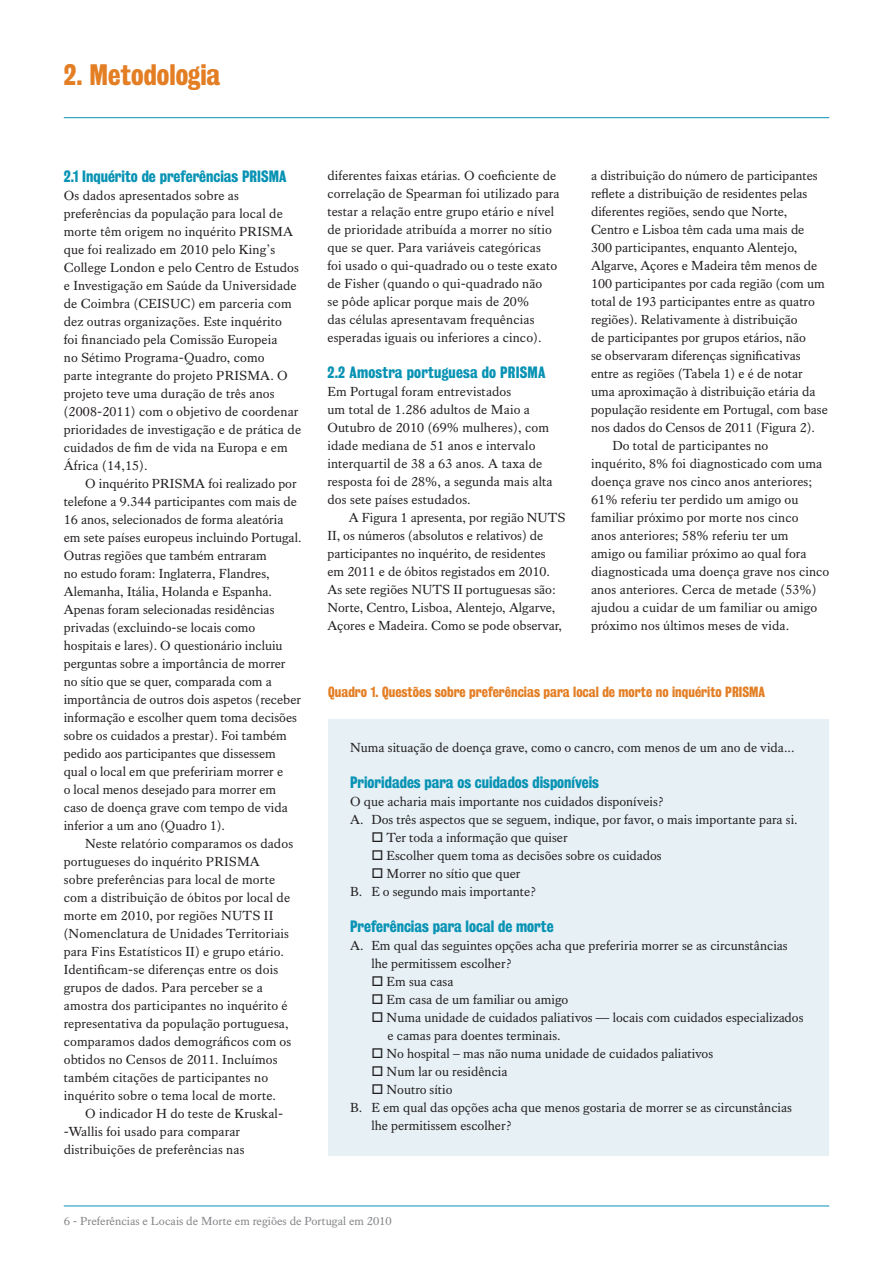
<style>
.page{position:relative;width:893px;height:1263px;background:#fff}
.page>*{position:absolute;margin:0;border:0;box-sizing:border-box;transform-origin:0 0}
.t1{font:27px "Kings Bureau Grot Three Seven";color:#e37e24}
.t2{font:15px "Kings Bureau Grot Three Seven";color:#0893b4}
._5pt_Indent{font:13.5px/18px "Kings Caslon Text";color:#231f20}
.t3{font:13.5px "Kings Bureau Grot Three Seven";color:#e37e24}
.t4{font:12px "Kings Caslon Text";color:#828487}
</style>
<div class="page">
<hr style="left:64px;top:1205px;width:765px;height:1px;background:#0893b4">
<div style="left:328px;top:720px;width:500px;height:436px;background:#e6f0f5"></div>
<hr style="left:64px;top:117px;width:765px;height:1px;background:#0893b4">
<p class="t1" style="left:64px;top:60px;width:158px">2. Metodologia</p>
<p class="t2" style="left:64px;top:168px;width:224px">2.1 Inquérito de preferências PRISMA</p>
<p class="_5pt_Indent" style="left:64px;top:187px;width:239px">Os dados apresentados sobre as preferências da população para local de morte têm origem no inquérito PRISMA que foi realizado em 2010 pelo King’s College London e pelo Centro de Estudos e Investigação em Saúde da Universidade de Coimbra (CEISUC) em parceria com dez outras organizações. Este inquérito<br>foi financiado pela Comissão Europeia<br>no Sétimo Programa-Quadro, como<br>parte integrante do projeto PRISMA. O projeto teve uma duração de três anos (2008-2011) com o objetivo de coordenar prioridades de investigação e de prática de cuidados de fim de vida na Europa e em África (14,15).</p>
<p class="_5pt_Indent" style="left:64px;top:475px;width:239px;text-indent:21px">O inquérito PRISMA foi realizado por telefone a 9.344 participantes com mais de 16 anos, selecionados de forma aleatória em sete países europeus incluindo Portugal.<br>Outras regiões que também entraram<br>no estudo foram: Inglaterra, Flandres, Alemanha, Itália, Holanda e Espanha.<br>Apenas foram selecionadas residências privadas (excluindo-se locais como hospitais e lares). O questionário incluiu perguntas sobre a importância de morrer no sítio que se quer, comparada com a importância de outros dois aspetos (receber informação e escolher quem toma decisões sobre os cuidados a prestar). Foi também pedido aos participantes que dissessem qual o local em que prefeririam morrer e<br>o local menos desejado para morrer em caso de doença grave com tempo de vida inferior a um ano (Quadro 1).</p>
<p class="_5pt_Indent" style="left:64px;top:835px;width:231px;text-indent:21px">Neste relatório comparamos os dados portugueses do inquérito PRISMA<br>sobre preferências para local de morte com a distribuição de óbitos por local de morte em 2010, por regiões NUTS II (Nomenclatura de Unidades Territoriais para Fins Estatísticos II) e grupo etário.<br>Identificam-se diferenças entre os dois grupos de dados. Para perceber se a amostra dos participantes no inquérito é representativa da população portuguesa, comparamos dados demográficos com os obtidos no Censos de 2011. Incluímos também citações de participantes no inquérito sobre o tema local de morte.</p>
<p class="_5pt_Indent" style="left:64px;top:1105px;width:221px;text-indent:21px">O indicador H do teste de Kruskal--Wallis foi usado para comparar distribuições de preferências nas</p>
<p class="_5pt_Indent" style="left:327px;top:166px;width:234px">diferentes faixas etárias. O coeficiente de correlação de Spearman foi utilizado para testar a relação entre grupo etário e nível de prioridade atribuída a morrer no sítio que se quer. Para variáveis categóricas<br>foi usado o qui-quadrado ou o teste exato de Fisher (quando o qui-quadrado não<br>se pôde aplicar porque mais de 20%<br>das células apresentavam frequências esperadas iguais ou inferiores a cinco).</p>
<p class="t2" style="left:327px;top:363px;width:220px">2.2 Amostra portuguesa do PRISMA</p>
<p class="_5pt_Indent" style="left:327px;top:382px;width:227px">Em Portugal foram entrevistados<br>um total de 1.286 adultos de Maio a Outubro de 2010 (69% mulheres), com idade mediana de 51 anos e intervalo interquartil de 38 a 63 anos. A taxa de resposta foi de 28%, a segunda mais alta dos sete países estudados.</p>
<p class="_5pt_Indent" style="left:327px;top:508px;width:240px;text-indent:21px">A Figura 1 apresenta, por região NUTS II, os números (absolutos e relativos) de participantes no inquérito, de residentes em 2011 e de óbitos registados em 2010.<br>As sete regiões NUTS II portuguesas são:<br>Norte, Centro, Lisboa, Alentejo, Algarve, Açores e Madeira. Como se pode observar,</p>
<p class="_5pt_Indent" style="left:591px;top:166px;width:238px">a distribuição do número de participantes reflete a distribuição de residentes pelas diferentes regiões, sendo que Norte, Centro e Lisboa têm cada uma mais de 300 participantes, enquanto Alentejo, Algarve, Açores e Madeira têm menos de 100 participantes por cada região (com um total de 193 participantes entre as quatro regiões). Relativamente à distribuição<br>de participantes por grupos etários, não<br>se observaram diferenças significativas entre as regiões (Tabela 1) e é de notar uma aproximação à distribuição etária da população residente em Portugal, com base nos dados do Censos de 2011 (Figura 2).</p>
<p class="_5pt_Indent" style="left:591px;top:436px;width:240px;text-indent:21px">Do total de participantes no<br>inquérito, 8% foi diagnosticado com uma doença grave nos cinco anos anteriores; 61% referiu ter perdido um amigo ou familiar próximo por morte nos cinco<br>anos anteriores; 58% referiu ter um<br>amigo ou familiar próximo ao qual fora diagnosticada uma doença grave nos cinco anos anteriores. Cerca de metade (53%) ajudou a cuidar de um familiar ou amigo próximo nos últimos meses de vida.</p>
<p class="t3" style="left:328px;top:683px;width:439px">Quadro 1. Questões sobre preferências para local de morte no inquérito PRISMA</p>
<p class="_5pt_Indent" style="left:350px;top:738px;width:446px">Numa situação de doença grave, como o cancro, com menos de um ano de vida...</p>
<p class="t2" style="left:350px;top:773px;width:250px">Prioridades para os cuidados disponíveis</p>
<p class="_5pt_Indent" style="left:350px;top:792px;width:315px">O que acharia mais importante nos cuidados disponíveis?</p>
<p class="_5pt_Indent" style="left:350px;top:810px;width:449px">A. Dos três aspectos que se seguem, indique, por favor, o mais importante para si.</p>
<p class="_5pt_Indent" style="left:371px;top:828px;width:198px">□ Ter toda a informação que quiser</p>
<p class="_5pt_Indent" style="left:371px;top:846px;width:292px">□ Escolher quem toma as decisões sobre os cuidados</p>
<p class="_5pt_Indent" style="left:371px;top:864px;width:151px">□ Morrer no sítio que quer</p>
<p class="_5pt_Indent" style="left:350px;top:882px;width:188px">B. E o segundo mais importante?</p>
<p class="t2" style="left:350px;top:917px;width:205px">Preferências para local de morte</p>
<p class="_5pt_Indent" style="left:371px;top:936px;width:418px;text-indent:-21px">A. Em qual das seguintes opções acha que preferiria morrer se as circunstâncias lhe permitissem escolher?</p>
<p class="_5pt_Indent" style="left:371px;top:972px;width:84px">□ Em sua casa</p>
<p class="_5pt_Indent" style="left:371px;top:990px;width:198px">□ Em casa de um familiar ou amigo</p>
<p class="_5pt_Indent" style="left:371px;top:1008px;width:434px">□ Numa unidade de cuidados paliativos — locais com cuidados especializados</p>
<p class="_5pt_Indent" style="left:388px;top:1026px;width:175px">e camas para doentes terminais.</p>
<p class="_5pt_Indent" style="left:371px;top:1044px;width:343px">□ No hospital – mas não numa unidade de cuidados paliativos</p>
<p class="_5pt_Indent" style="left:371px;top:1062px;width:138px">□ Num lar ou residência</p>
<p class="_5pt_Indent" style="left:371px;top:1080px;width:83px">□ Noutro sítio</p>
<p class="_5pt_Indent" style="left:371px;top:1098px;width:422px;text-indent:-21px">B. E em qual das opções acha que menos gostaria de morrer se as circunstâncias lhe permitissem escolher?</p>
<p class="t4" style="left:64px;top:1214px;width:329px">6 - Preferências e Locais de Morte em regiões de Portugal em 2010</p>
</div>
